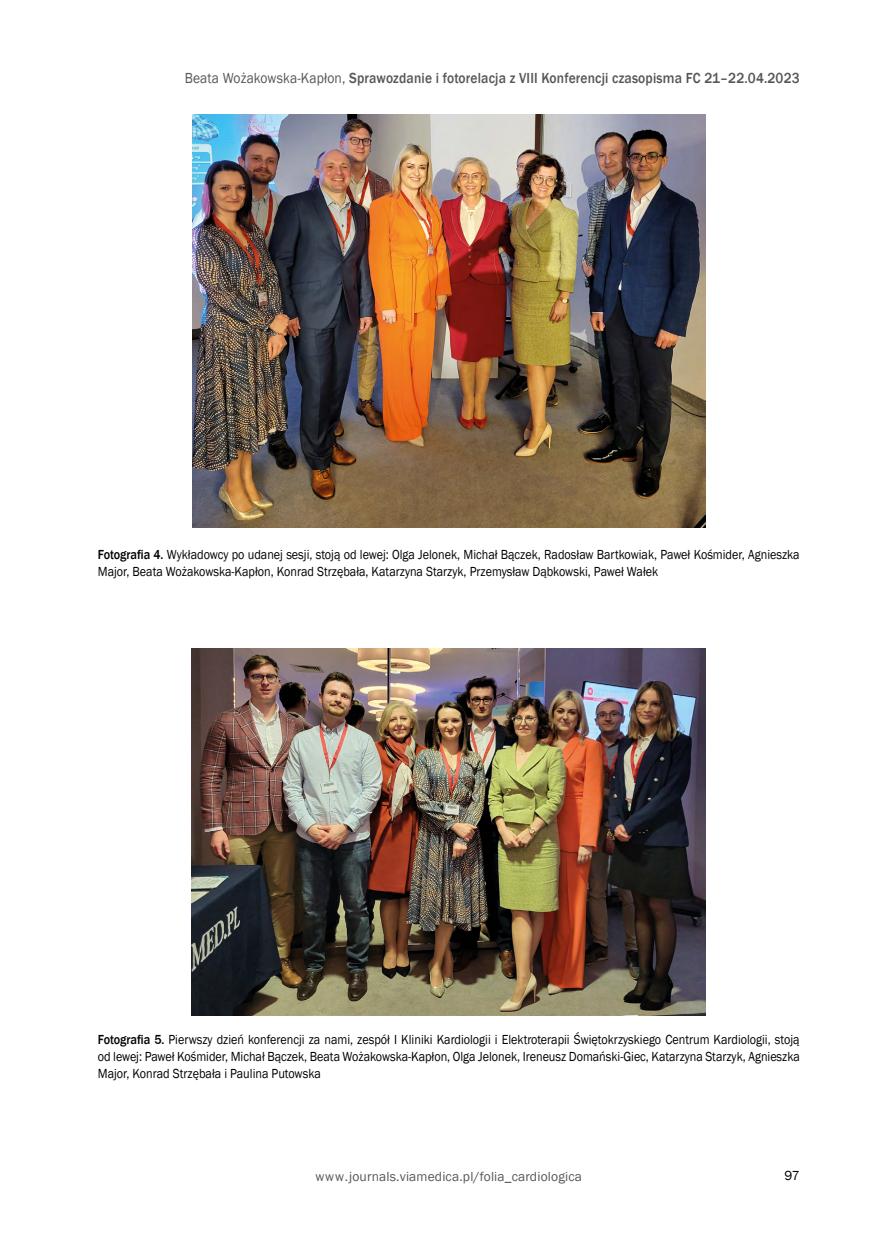
<style>
.page{position:relative;width:872px;height:1234px;background:#fff}
.page>*{position:absolute;margin:0;border:0;box-sizing:border-box;transform-origin:0 0}
.t1{font:500 15px "Franklin Gothic";letter-spacing:.01em;color:#575756;scale:.9 1}
.t2{font:13.5px/17.2px "Franklin Gothic";color:#000;scale:.9 1}
.t3{font:13.5px "Franklin Gothic";letter-spacing:.01em;color:#575756}
.t4{font:13.5px "Franklin Gothic";color:#000}
.s1{font-weight:400}
.s2{font-weight:500}
</style>
<div class="page">
<img style="left:192px;top:115px;width:513px;height:412px">
<img style="left:192px;top:648px;width:513px;height:367px">
<p class="t1" style="left:185px;top:69px;width:685px"><span class="s1">Beata Wożakowska-Kapłon,</span> Sprawozdanie i fotorelacja z VIII Konferencji czasopisma FC 21–22.04.2023</p>
<p class="t2" style="left:98px;top:546px;width:781px"><span class="s2">Fotografia 4.</span> Wykładowcy po udanej sesji, stoją od lewej: Olga Jelonek, Michał Bączek, Radosław Bartkowiak, Paweł Kośmider, Agnieszka<br>Major, Beata Wożakowska-Kapłon, Konrad Strzębała, Katarzyna Starzyk, Przemysław Dąbkowski, Paweł Wałek</p>
<p class="t2" style="left:98px;top:1030px;width:781px;text-align:justify"><span class="s2">Fotografia 5.</span> Pierwszy dzień konferencji za nami, zespół I Kliniki Kardiologii i Elektroterapii Świętokrzyskiego Centrum Kardiologii, stoją od lewej: Paweł Kośmider, Michał Bączek, Beata Wożakowska-Kapłon, Olga Jelonek, Ireneusz Domański-Giec, Katarzyna Starzyk, Agnieszka Major, Konrad Strzębała i Paulina Putowska</p>
<p class="t3" style="left:315px;top:1168px;width:268px">www.journals.viamedica.pl/folia_cardiologica</p>
<p class="t4" style="left:784px;top:1166px;width:17px">97</p>
</div>
